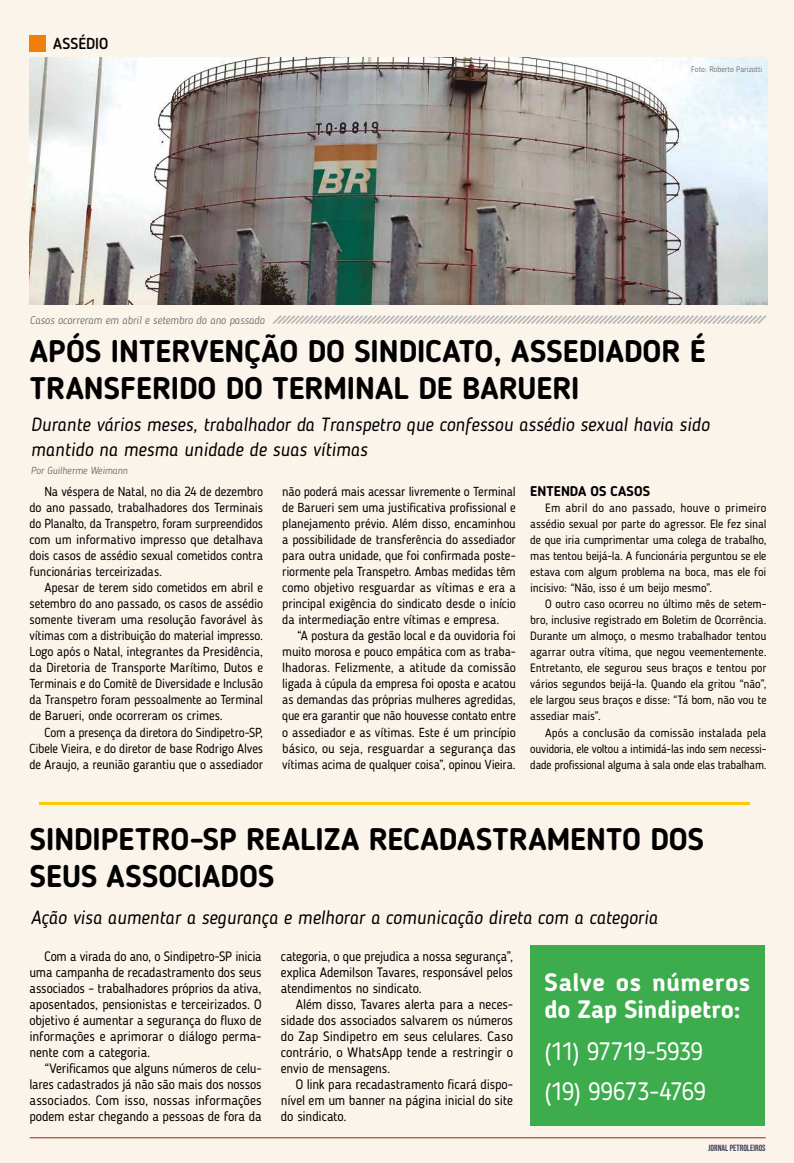
<style>
.page{position:relative;width:794px;height:1163px;background:#fff}
.page>*{position:absolute;margin:0;border:0;box-sizing:border-box;transform-origin:0 0}
.t1{font:700 31px/37.2px "Blogger Sans";color:#000}
.t2{font:700 25px/27.5px "Blogger Sans";letter-spacing:.01em;color:#fff}
.t3{font:25px/40px "Blogger Sans";letter-spacing:-.035em;color:#fff}
.t4{font:italic 19px/24.8px "Blogger Sans";color:#000}
.t5{font:500 15.8px "Blogger Sans";color:#000}
.t6{font:700 14px "Blogger Sans";letter-spacing:.005em;color:#000}
.t7{font:13.5px/16px "Blogger Sans";letter-spacing:-.01em;color:#000;text-align:justify}
.t8{font:13px/16px "Blogger Sans";letter-spacing:-.01em;color:#000;text-align:justify}
.t9{font:12px/16px "Blogger Sans";letter-spacing:-.015em;color:#000;text-align:justify}
.t10{font:italic 300 11px "Blogger Sans";color:#646363}
.t11{font:italic 300 10.2px "Blogger Sans";letter-spacing:-.005em;color:#646363}
.t12{font:9px "Bebas Neue";color:#3b4056}
.t13{font:300 8px "Blogger Sans";color:#646363}
</style>
<div class="page">
<div style="left:0;top:0;width:794px;height:1162px;background:#fbf4eb"></div>
<img style="left:30px;top:58px;width:737px;height:247px">
<div style="left:30px;top:35px;width:16px;height:16px;background:#f07f09"></div>
<svg style="left:273px;top:315px;width:494px;height:9px"></svg>
<div style="left:530px;top:945px;width:234px;height:180px;background:#3cac4d"></div>
<hr style="left:39px;top:802px;width:711px;height:2px;background:#fc0">
<hr style="left:30px;top:1137px;width:735px;height:1px;background:#a4190d">
<p class="t5" style="left:53px;top:34px;width:57px">ASSÉDIO</p>
<p class="t10" style="left:30px;top:313px;width:236px">Casos ocorreram em abril e setembro do ano passado</p>
<p class="t13" style="left:691px;top:65px;width:73px">Foto: Roberto Parizotti</p>
<h1 class="t1" style="left:30px;top:332px;width:677px">APÓS INTERVENÇÃO DO SINDICATO, ASSEDIADOR É<br>TRANSFERIDO DO TERMINAL DE BARUERI</h1>
<h3 class="t4" style="left:31px;top:411px;width:680px">Durante vários meses, trabalhador da Transpetro que confessou assédio sexual havia sido mantido na mesma unidade de suas vítimas</h3>
<p class="t11" style="left:31px;top:464px;width:98px">Por Guilherme Weimann</p>
<p class="t8" style="left:29px;top:483px;width:235px;text-indent:15px">Na véspera de Natal, no dia 24 de dezembro do ano passado, trabalhadores dos Terminais do Planalto, da Transpetro, foram surpreendidos com um informativo impresso que detalhava dois casos de assédio sexual cometidos contra funcionárias terceirizadas.</p>
<p class="t8" style="left:29px;top:579px;width:235px;text-indent:15px">Apesar de terem sido cometidos em abril e setembro do ano passado, os casos de assédio somente tiveram uma resolução favorável às vítimas com a distribuição do material impresso.<br>Logo após o Natal, integrantes da Presidência, da Diretoria de Transporte Marítimo, Dutos e Terminais e do Comitê de Diversidade e Inclusão da Transpetro foram pessoalmente ao Terminal de Barueri, onde ocorreram os crimes.</p>
<p class="t8" style="left:29px;top:723px;width:235px;text-indent:15px">Com a presença da diretora do Sindipetro-SP, Cibele Vieira, e do diretor de base Rodrigo Alves de Araujo, a reunião garantiu que o assediador</p>
<p class="t8" style="left:282px;top:483px;width:235px">não poderá mais acessar livremente o Terminal de Barueri sem uma justificativa profissional e planejamento prévio. Além disso, encaminhou a possibilidade de transferência do assediador para outra unidade, que foi confirmada poste&shy;riormente pela Transpetro. Ambas medidas têm como objetivo resguardar as vítimas e era a principal exigência do sindicato desde o início da intermediação entre vítimas e empresa.</p>
<p class="t8" style="left:282px;top:627px;width:235px;text-indent:15px">“A postura da gestão local e da ouvidoria foi muito morosa e pouco empática com as traba&shy;lhadoras. Felizmente, a atitude da comissão ligada à cúpula da empresa foi oposta e acatou as demandas das próprias mulheres agredidas, que era garantir que não houvesse contato entre o assediador e as vítimas. Este é um princípio básico, ou seja, resguardar a segurança das vítimas acima de qualquer coisa”, opinou Vieira.</p>
<p class="t6" style="left:530px;top:483px;width:121px">ENTENDA OS CASOS</p>
<p class="t9" style="left:530px;top:500px;width:238px;text-indent:15px">Em abril do ano passado, houve o primeiro assédio sexual por parte do agressor. Ele fez sinal de que iria cumprimentar uma colega de trabalho, mas tentou beijá-la. A funcionária perguntou se ele estava com algum problema na boca, mas ele foi incisivo: “Não, isso é um beijo mesmo”.</p>
<p class="t9" style="left:530px;top:596px;width:238px;text-indent:15px">O outro caso ocorreu no último mês de setem&shy;bro, inclusive registrado em Boletim de Ocorrência.<br>Durante um almoço, o mesmo trabalhador tentou agarrar outra vítima, que negou veementemente.<br>Entretanto, ele segurou seus braços e tentou por vários segundos beijá-la. Quando ela gritou “não”, ele largou seus braços e disse: “Tá bom, não vou te assediar mais”.</p>
<p class="t9" style="left:530px;top:724px;width:238px;text-indent:15px">Após a conclusão da comissão instalada pela ouvidoria, ele voltou a intimidá-las indo sem necessi&shy;dade profissional alguma à sala onde elas trabalham.</p>
<h1 class="t1" style="left:30px;top:820px;width:676px">SINDIPETRO-SP REALIZA RECADASTRAMENTO DOS<br>SEUS ASSOCIADOS</h1>
<h3 class="t4" style="left:31px;top:904px;width:628px">Ação visa aumentar a segurança e melhorar a comunicação direta com a categoria</h3>
<p class="t7" style="left:29px;top:947px;width:234px;text-indent:15px">Com a virada do ano, o Sindipetro-SP inicia uma campanha de recadastramento dos seus associados – trabalhadores próprios da ativa, aposentados, pensionistas e terceirizados. O objetivo é aumentar a segurança do fluxo de informações e aprimorar o diálogo perma&shy;nente com a categoria.</p>
<p class="t7" style="left:29px;top:1059px;width:234px;text-indent:15px">“Verificamos que alguns números de celu&shy;lares cadastrados já não são mais dos nossos associados. Com isso, nossas informações podem estar chegando a pessoas de fora da</p>
<p class="t7" style="left:281px;top:947px;width:234px">categoria, o que prejudica a nossa segurança”, explica Ademilson Tavares, responsável pelos atendimentos no sindicato.</p>
<p class="t7" style="left:281px;top:995px;width:234px;text-indent:15px">Além disso, Tavares alerta para a neces&shy;sidade dos associados salvarem os números do Zap Sindipetro em seus celulares. Caso contrário, o WhatsApp tende a restringir o envio de mensagens.</p>
<p class="t7" style="left:281px;top:1075px;width:234px;text-indent:15px">O link para recadastramento ficará dispo&shy;nível em um banner na página inicial do site do sindicato.</p>
<h2 class="t2" style="left:544px;top:968px;width:207px">Salve os números do Zap Sindipetro:</h2>
<h2 class="t3" style="left:544px;top:1031px;width:163px">(11) 97719-5939 (19) 99673-4769</h2>
<p class="t12" style="left:708px;top:1142px;width:59px">JORNAL PETROLEIROS</p>
</div>
